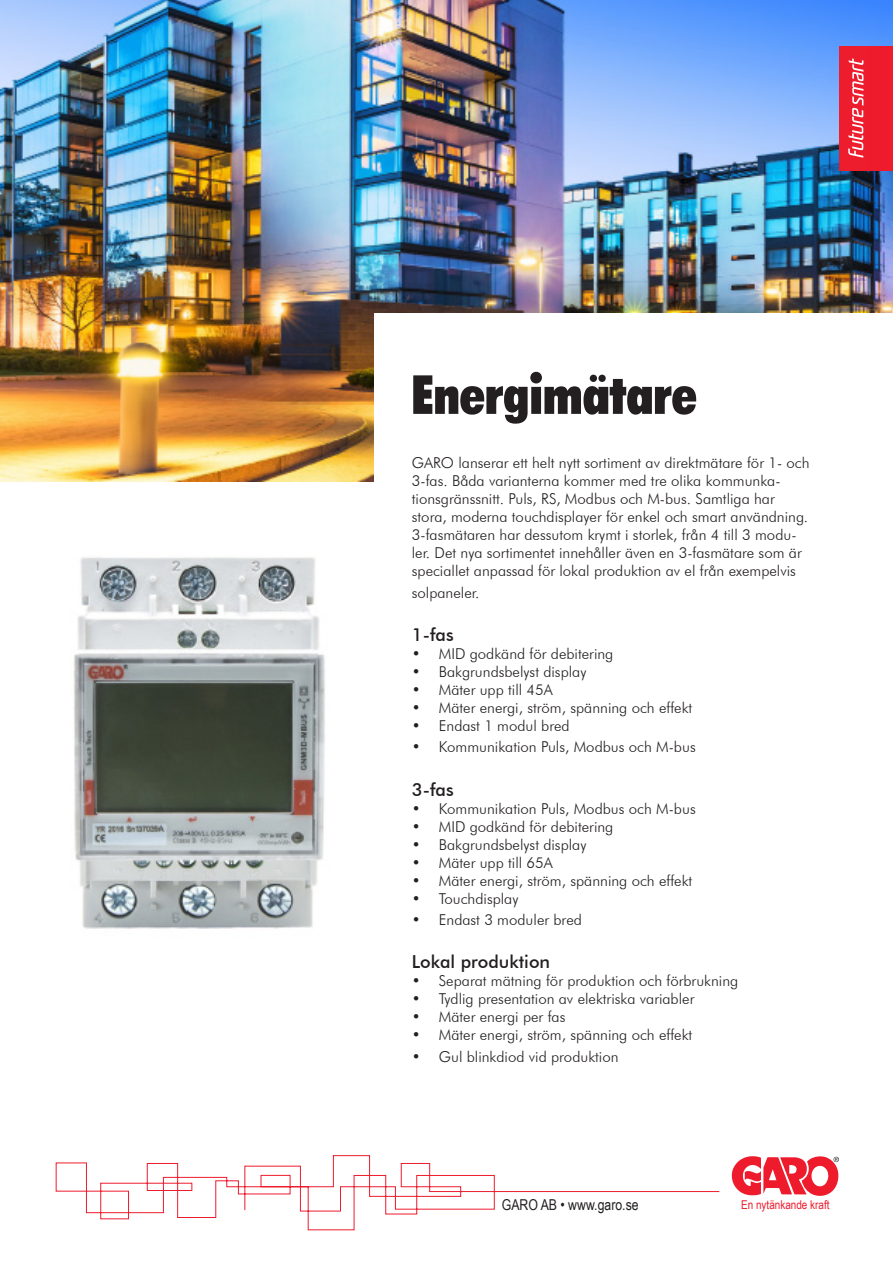
<style>
.page{position:relative;width:893px;height:1263px;background:#fff}
.page>*{position:absolute;margin:0;border:0;box-sizing:border-box;transform-origin:0 0}
.t1{font:900 condensed 54px "Futura BT";letter-spacing:-.01em;color:#231f20}
.t2{font:500 18px "Futura BT";color:#231f20}
.t3{font:300 15px/18px "Futura BT";color:#231f20}
.t4{font:15px "Arial Narrow";color:#231f20}
.t5{font:12.15px "Arial Narrow";color:#ee1b2d}
</style>
<div class="page">
<img style="left:0;top:0;width:893px;height:482px">
<svg style="left:732px;top:1156px;width:107px;height:40px"></svg>
<div style="left:839px;top:47px;width:36px;height:124px;background:#ed1d2e"></div>
<svg style="left:848px;top:58px;width:15px;height:100px"></svg>
<svg style="left:56px;top:1155px;width:664px;height:75px"></svg>
<div style="left:867px;top:47px;width:26px;height:124px;background:#ee1b2d"></div>
<div style="left:375px;top:313px;width:518px;height:177px;background:#fff"></div>
<img style="left:73px;top:557px;width:252px;height:372px">
<p class="t1" style="left:411px;top:362px;width:288px">Energimätare</p>
<p class="t3" style="left:412px;top:453px;width:399px">GARO lanserar ett helt nytt sortiment av direktmätare för 1- och 3-fas. Båda varianterna kommer med tre olika kommunka&shy;tionsgränssnitt. Puls, RS, Modbus och M-bus. Samtliga har stora, moderna touchdisplayer för enkel och smart användning.<br>3-fasmätaren har dessutom krymt i storlek, från 4 till 3 modu&shy;ler. Det nya sortimentet innehåller även en 3-fasmätare som är speciallet anpassad för lokal produktion av el från exempelvis</p>
<p class="t3" style="left:412px;top:583px;width:69px">solpaneler.</p>
<p class="t2" style="left:412px;top:623px;width:43px">1-fas</p>
<p class="t3" style="left:412px;top:644px;width:203px">• MID godkänd för debitering</p>
<p class="t3" style="left:412px;top:662px;width:176px">• Bakgrundsbelyst display</p>
<p class="t3" style="left:412px;top:680px;width:142px">• Mäter upp till 45A</p>
<p class="t3" style="left:412px;top:698px;width:282px">• Mäter energi, ström, spänning och effekt</p>
<p class="t3" style="left:412px;top:716px;width:159px">• Endast 1 modul bred</p>
<p class="t3" style="left:412px;top:738px;width:285px">• Kommunikation Puls, Modbus och M-bus</p>
<p class="t2" style="left:412px;top:778px;width:43px">3-fas</p>
<p class="t3" style="left:412px;top:799px;width:285px">• Kommunikation Puls, Modbus och M-bus</p>
<p class="t3" style="left:412px;top:817px;width:203px">• MID godkänd för debitering</p>
<p class="t3" style="left:412px;top:835px;width:176px">• Bakgrundsbelyst display</p>
<p class="t3" style="left:412px;top:853px;width:142px">• Mäter upp till 65A</p>
<p class="t3" style="left:412px;top:871px;width:282px">• Mäter energi, ström, spänning och effekt</p>
<p class="t3" style="left:412px;top:889px;width:108px">• Touchdisplay</p>
<p class="t3" style="left:412px;top:911px;width:172px">• Endast 3 moduler bred</p>
<p class="t2" style="left:412px;top:951px;width:140px">Lokal produktion</p>
<p class="t3" style="left:412px;top:972px;width:328px">• Separat mätning för produktion och förbrukning</p>
<p class="t3" style="left:412px;top:990px;width:284px">• Tydlig presentation av elektriska variabler</p>
<p class="t3" style="left:412px;top:1008px;width:155px">• Mäter energi per fas</p>
<p class="t3" style="left:412px;top:1026px;width:282px">• Mäter energi, ström, spänning och effekt</p>
<p class="t3" style="left:412px;top:1047px;width:208px">• Gul blinkdiod vid produktion</p>
<p class="t4" style="left:502px;top:1194px;width:138px">GARO AB • www.garo.se</p>
<p class="t5" style="left:741px;top:1196px;width:90px">En nytänkande kraft</p>
</div>
